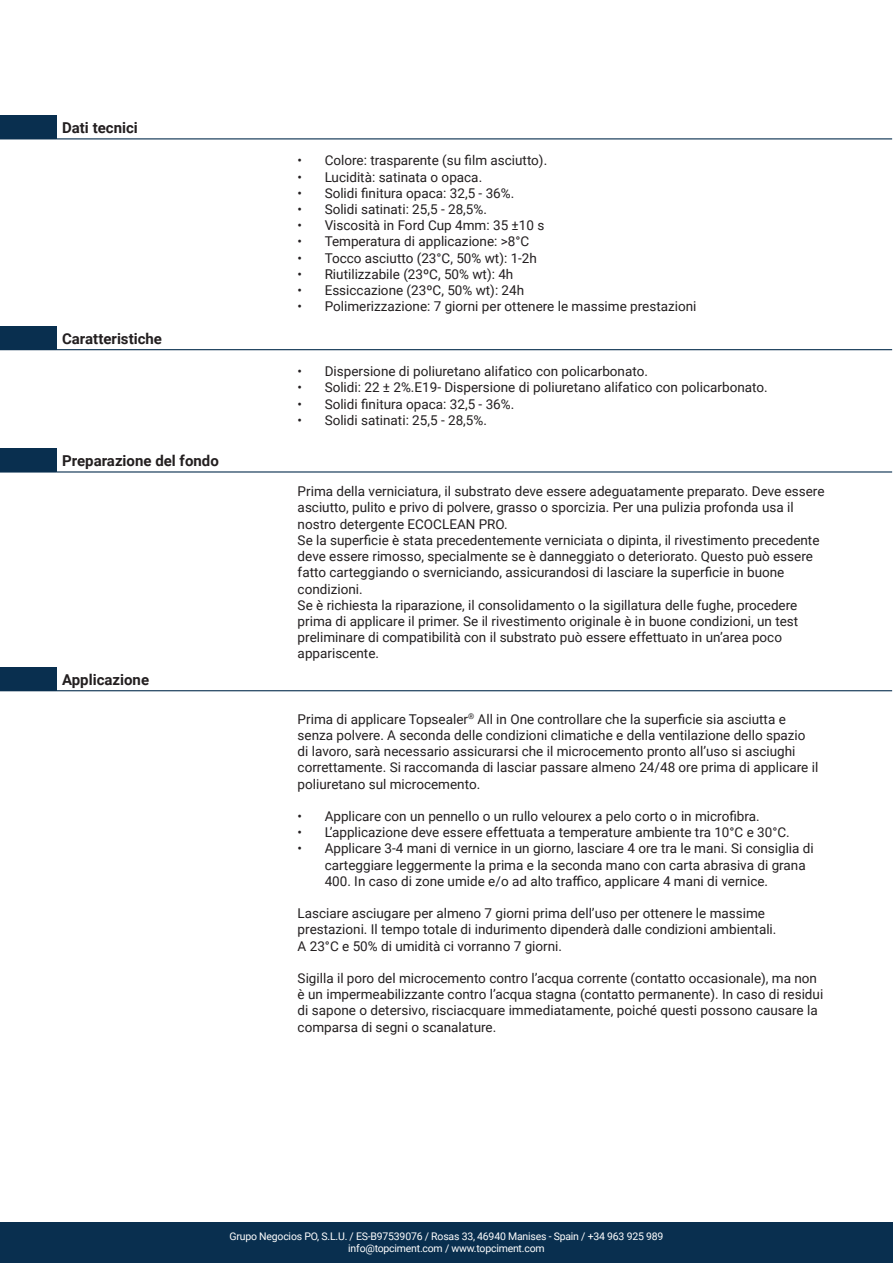
<style>
.page{position:relative;width:893px;height:1263px;background:#fff}
.page>*{position:absolute;margin:0;border:0;box-sizing:border-box;transform-origin:0 0}
.t1{font:700 15px "Roboto";color:#231f20}
.TEXTO_GROSO{font:13.5px/16.2px "Roboto";color:#231f20}
.LISTA{font:13.5px/16.2px "Roboto";color:#231f20}
.t2{font:10.5px/12px "Roboto";letter-spacing:-.02em;color:#fff;text-align:center}
</style>
<div class="page">
<div style="left:0;top:1222px;width:893px;height:41px;background:#092f4f"></div>
<div style="left:0;top:116px;width:56px;height:23px;background:#092f4f"></div>
<hr style="left:56px;top:138px;width:836px;height:1px;background:#092f4f">
<div style="left:0;top:326px;width:56px;height:24px;background:#092f4f"></div>
<hr style="left:56px;top:349px;width:836px;height:1px;background:#092f4f">
<div style="left:0;top:449px;width:56px;height:23px;background:#092f4f"></div>
<hr style="left:56px;top:471px;width:836px;height:1px;background:#092f4f">
<div style="left:0;top:667px;width:56px;height:24px;background:#092f4f"></div>
<hr style="left:56px;top:690px;width:836px;height:1px;background:#092f4f">
<h3 class="t1" style="left:62px;top:117px;width:77px">Dati tecnici</h3>
<h3 class="t1" style="left:62px;top:328px;width:101px">Caratteristiche</h3>
<h3 class="t1" style="left:62px;top:450px;width:158px">Preparazione del fondo</h3>
<h3 class="t1" style="left:62px;top:669px;width:89px">Applicazione</h3>
<p class="TEXTO_GROSO" style="left:298px;top:152px;width:251px">• Colore: trasparente (su film asciutto).</p>
<p class="TEXTO_GROSO" style="left:298px;top:168px;width:186px">• Lucidità: satinata o opaca.</p>
<p class="TEXTO_GROSO" style="left:298px;top:184px;width:218px">• Solidi finitura opaca: 32,5 - 36%.</p>
<p class="TEXTO_GROSO" style="left:298px;top:201px;width:191px">• Solidi satinati: 25,5 - 28,5%.</p>
<p class="TEXTO_GROSO" style="left:298px;top:217px;width:248px">• Viscosità in Ford Cup 4mm: 35 ±10 s</p>
<p class="TEXTO_GROSO" style="left:298px;top:233px;width:233px">• Temperatura di applicazione: &gt;8°C</p>
<p class="TEXTO_GROSO" style="left:298px;top:249px;width:241px">• Tocco asciutto (23°C, 50% wt): 1-2h</p>
<p class="TEXTO_GROSO" style="left:298px;top:265px;width:217px">• Riutilizzabile (23ºC, 50% wt): 4h</p>
<p class="TEXTO_GROSO" style="left:298px;top:282px;width:228px">• Essiccazione (23ºC, 50% wt): 24h</p>
<p class="TEXTO_GROSO" style="left:298px;top:298px;width:400px">• Polimerizzazione: 7 giorni per ottenere le massime prestazioni</p>
<p class="TEXTO_GROSO" style="left:298px;top:363px;width:352px">• Dispersione di poliuretano alifatico con policarbonato.</p>
<p class="TEXTO_GROSO" style="left:298px;top:379px;width:472px">• Solidi: 22 ± 2%.E19- Dispersione di poliuretano alifatico con policarbonato.</p>
<p class="TEXTO_GROSO" style="left:298px;top:395px;width:218px">• Solidi finitura opaca: 32,5 - 36%.</p>
<p class="TEXTO_GROSO" style="left:298px;top:411px;width:191px">• Solidi satinati: 25,5 - 28,5%.</p>
<p class="TEXTO_GROSO" style="left:298px;top:482px;width:528px">Prima della verniciatura, il substrato deve essere adeguatamente preparato. Deve essere asciutto, pulito e privo di polvere, grasso o sporcizia. Per una pulizia profonda usa il nostro detergente ECOCLEAN PRO.</p>
<p class="LISTA" style="left:298px;top:531px;width:523px">Se la superficie è stata precedentemente verniciata o dipinta, il rivestimento precedente deve essere rimosso, specialmente se è danneggiato o deteriorato. Questo può essere fatto carteggiando o sverniciando, assicurandosi di lasciare la superficie in buone condizioni.</p>
<p class="LISTA" style="left:298px;top:596px;width:502px">Se è richiesta la riparazione, il consolidamento o la sigillatura delle fughe, procedere prima di applicare il primer. Se il rivestimento originale è in buone condizioni, un test preliminare di compatibilità con il substrato può essere effettuato in un’area poco appariscente.</p>
<p class="TEXTO_GROSO" style="left:298px;top:710px;width:522px">Prima di applicare Topsealer<sup>®</sup> All in One controllare che la superficie sia asciutta e senza polvere. A seconda delle condizioni climatiche e della ventilazione dello spazio di lavoro, sarà necessario assicurarsi che il microcemento pronto all’uso si asciughi correttamente. Si raccomanda di lasciar passare almeno 24/48 ore prima di applicare il poliuretano sul microcemento.</p>
<p class="TEXTO_GROSO" style="left:298px;top:807px;width:463px">• Applicare con un pennello o un rullo velourex a pelo corto o in microfibra.</p>
<p class="TEXTO_GROSO" style="left:298px;top:824px;width:494px">• L’applicazione deve essere effettuata a temperature ambiente tra 10°C e 30°C.</p>
<p class="TEXTO_GROSO" style="left:325px;top:840px;width:491px;text-indent:-27px">• Applicare 3-4 mani di vernice in un giorno, lasciare 4 ore tra le mani. Si consiglia di carteggiare leggermente la prima e la seconda mano con carta abrasiva di grana<br>400. In caso di zone umide e/o ad alto traffico, applicare 4 mani di vernice.</p>
<p class="TEXTO_GROSO" style="left:298px;top:905px;width:480px">Lasciare asciugare per almeno 7 giorni prima dell’uso per ottenere le massime prestazioni. Il tempo totale di indurimento dipenderà dalle condizioni ambientali.</p>
<p class="TEXTO_GROSO" style="left:298px;top:937px;width:266px">A 23°C e 50% di umidità ci vorranno 7 giorni.</p>
<p class="TEXTO_GROSO" style="left:298px;top:969px;width:527px">Sigilla il poro del microcemento contro l’acqua corrente (contatto occasionale), ma non è un impermeabilizzante contro l’acqua stagna (contatto permanente). In caso di residui di sapone o detersivo, risciacquare immediatamente, poiché questi possono causare la comparsa di segni o scanalature.</p>
<p class="t2" style="left:230px;top:1230px;width:435px">Grupo Negocios PO, S.L.U. / ES-B97539076 / Rosas 33, 46940 Manises - Spain / +34 963 925 989 info@topciment.com / www.topciment.com</p>
</div>
